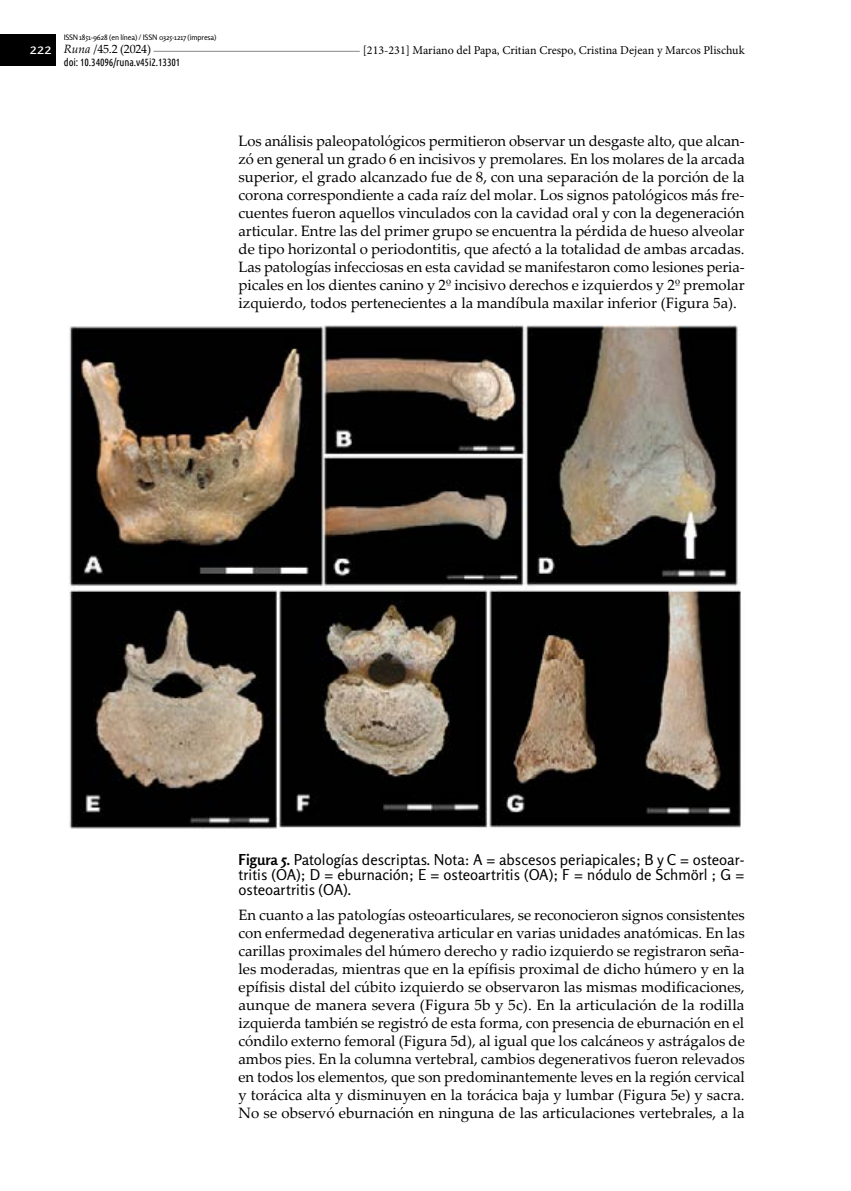
<style>
.page{position:relative;width:851px;height:1191px;background:#fff}
.page>*{position:absolute;margin:0;border:0;box-sizing:border-box;transform-origin:0 0}
.t1{font:15px/18px "Palatino Linotype";color:#000;text-align:justify}
.t2{font:15px/15px "Rosario";color:#000;text-align:justify}
.t3{font:15px "Rosario";color:#fff}
.t4{font:12px "Minion Pro";color:#000}
.t5{font:12px "Palatino Linotype";letter-spacing:-.02em;color:#000}
.t6{font:10.5px "Ubuntu Condensed";letter-spacing:-.01em;color:#000}
.t7{font:7.5px "Rosario";letter-spacing:-.02em;color:#000}
.s1{font-style:italic}
.s2{font-weight:700}
</style>
<div class="page">
<hr style="left:109px;top:51px;width:624px;height:1px;background:#878787">
<div style="left:64px;top:43px;width:89px;height:15px;background:#fff"></div>
<div style="left:0;top:34px;width:55px;height:32px;background:#000"></div>
<div style="left:360px;top:43px;width:384px;height:15px;background:#fff"></div>
<img style="left:69px;top:325px;width:672px;height:504px">
<p class="t7" style="left:64px;top:33px;width:154px">ISSN 1851-9628 (en línea) / ISSN 0325-1217 (impresa)</p>
<p class="t5" style="left:64px;top:41px;width:89px"><span class="s1">Runa</span> /45.2 (2024)</p>
<p class="t6" style="left:64px;top:56px;width:118px">doi: 10.34096/runa.v45i2.13301</p>
<p class="t3" style="left:30px;top:40px;width:23px">222</p>
<p class="t4" style="left:363px;top:42px;width:383px">[213-231] Mariano del Papa, Critian Crespo, Cristina Dejean y Marcos Plischuk</p>
<p class="t1" style="left:238px;top:131px;width:507px">Los análisis paleopatológicos permitieron observar un desgaste alto, que alcan&shy;zó en general un grado 6 en incisivos y premolares. En los molares de la arcada superior, el grado alcanzado fue de 8, con una separación de la porción de la corona correspondiente a cada raíz del molar. Los signos patológicos más fre&shy;cuentes fueron aquellos vinculados con la cavidad oral y con la degeneración articular. Entre las del primer grupo se encuentra la pérdida de hueso alveolar de tipo horizontal o periodontitis, que afectó a la totalidad de ambas arcadas.<br>Las patologías infecciosas en esta cavidad se manifestaron como lesiones peria&shy;picales en los dientes canino y 2º incisivo derechos e izquierdos y 2º premolar izquierdo, todos pertenecientes a la mandíbula maxilar inferior (Figura 5a).</p>
<p class="t2" style="left:238px;top:852px;width:507px"><span class="s2">Figura 5.</span> Patologías descriptas. Nota: A = abscesos periapicales; B y C = osteoar&shy;tritis (OA); D = eburnación; E = osteoartritis (OA); F = nódulo de Schmörl ; G = osteoartritis (OA).</p>
<p class="t1" style="left:238px;top:905px;width:508px">En cuanto a las patologías osteoarticulares, se reconocieron signos consistentes con enfermedad degenerativa articular en varias unidades anatómicas. En las carillas proximales del húmero derecho y radio izquierdo se registraron seña&shy;les moderadas, mientras que en la epífisis proximal de dicho húmero y en la epífisis distal del cúbito izquierdo se observaron las mismas modificaciones, aunque de manera severa (Figura 5b y 5c). En la articulación de la rodilla izquierda también se registró de esta forma, con presencia de eburnación en el cóndilo externo femoral (Figura 5d), al igual que los calcáneos y astrágalos de ambos pies. En la columna vertebral, cambios degenerativos fueron relevados en todos los elementos, que son predominantemente leves en la región cervical y torácica alta y disminuyen en la torácica baja y lumbar (Figura 5e) y sacra.<br>No se observó eburnación en ninguna de las articulaciones vertebrales, a la</p>
</div>
